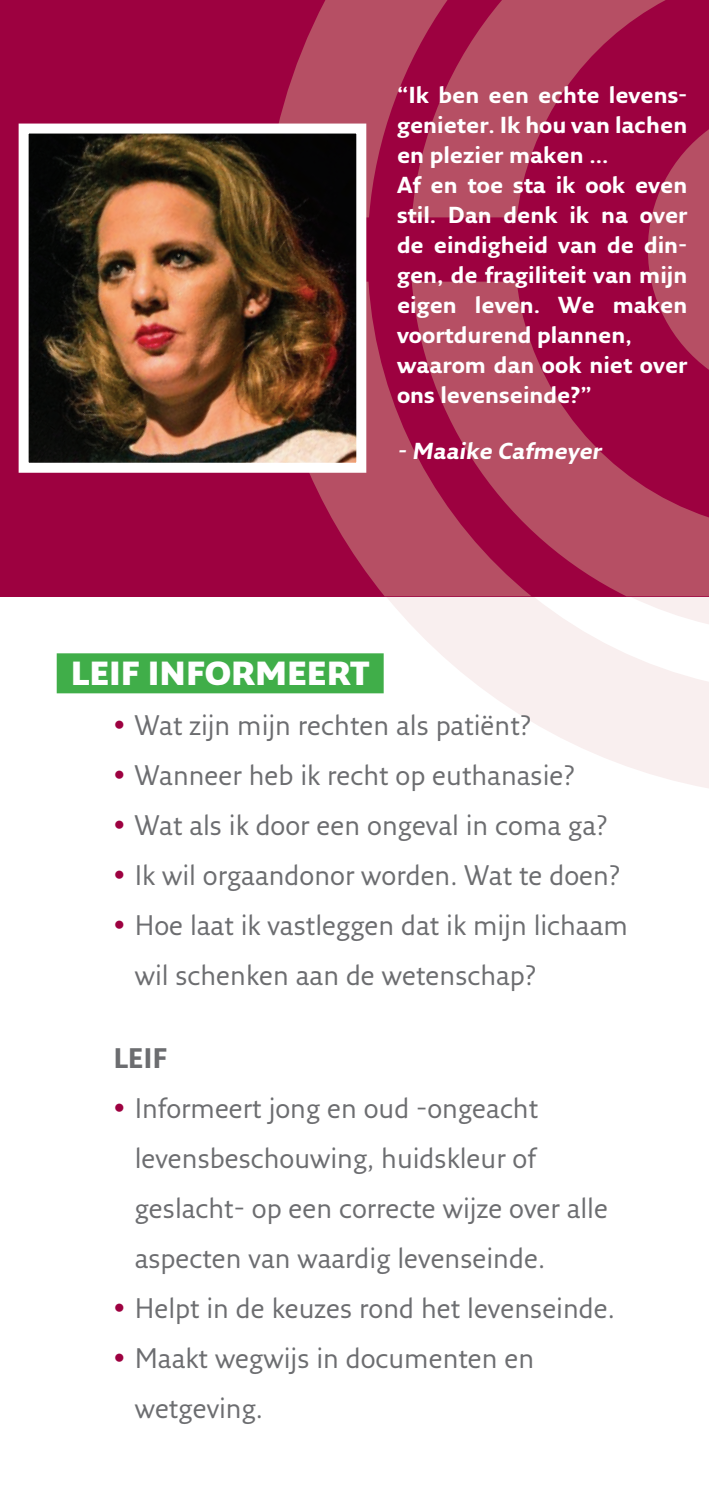
<style>
.page{position:relative;width:709px;height:1489px;background:#fff}
.page>*{position:absolute;margin:0;border:0;box-sizing:border-box;transform-origin:0 0}
.t1{font:900 32.5px "Fresco Sans";color:#fff}
.t2{font:27.5px/50px "Fresco Sans";color:#6c6d70}
.t3{font:700 27.5px "Fresco Sans";color:#6c6d70}
.t4{font:700 22.5px/30px "Fresco Sans";color:#fff}
</style>
<div class="page">
<svg style="left:386px;top:596px;width:323px;height:192px;fill:#f9efef"></svg>
<svg style="left:629px;top:596px;width:80px;height:28px"></svg>
<div style="left:57px;top:653px;width:327px;height:40px;background:#40ae49"></div>
<div style="left:0;top:0;width:709px;height:596px;background:#9d0140"></div>
<svg style="left:264px;top:282px;width:148px;height:314px"></svg>
<svg style="left:279px;top:0;width:133px;height:217px"></svg>
<svg style="left:412px;top:0;width:253px;height:217px;fill:#b64f64"></svg>
<svg style="left:412px;top:282px;width:297px;height:314px;fill:#b64f64"></svg>
<svg style="left:648px;top:129px;width:61px;height:241px"></svg>
<img style="left:30px;top:134px;width:325px;height:327px">
<div style="left:19px;top:123px;width:347px;height:349px;border:10px solid #fff"></div>
<p class="t4" style="left:397px;top:80px;width:292px">“Ik ben een echte levens&shy;genieter. Ik hou van lachen en plezier maken …<br>Af en toe sta ik ook even stil. Dan denk ik na over de eindigheid van de din&shy;gen, de fragiliteit van mijn eigen leven. We maken voortdurend plannen, waarom dan ook niet over ons levenseinde?”</p>
<p class="t4" style="left:397px;top:435px;width:209px">- Maaike Cafmeyer</p>
<p class="t1" style="left:71px;top:653px;width:300px">LEIF INFORMEERT</p>
<p class="t2" style="left:113px;top:699px;width:419px"><sup>•</sup> Wat zijn mijn rechten als patiënt?</p>
<p class="t2" style="left:113px;top:749px;width:463px"><sup>•</sup> Wanneer heb ik recht op euthanasie?</p>
<p class="t2" style="left:113px;top:799px;width:495px"><sup>•</sup> Wat als ik door een ongeval in coma ga?</p>
<p class="t2" style="left:113px;top:849px;width:508px"><sup>•</sup> Ik wil orgaandonor worden. Wat te doen?</p>
<p class="t2" style="left:135px;top:899px;width:494px;text-indent:-21px"><sup>•</sup> Hoe laat ik vastleggen dat ik mijn lichaam wil schenken aan de wetenschap?</p>
<p class="t3" style="left:113px;top:1041px;width:56px">LEIF</p>
<p class="t2" style="left:135px;top:1082px;width:475px;text-indent:-21px"><sup>•</sup> Informeert jong en oud -ongeacht levensbeschouwing, huidskleur of geslacht- op een correcte wijze over alle aspecten van waardig levenseinde.</p>
<p class="t2" style="left:113px;top:1282px;width:503px"><sup>•</sup> Helpt in de keuzes rond het levenseinde.</p>
<p class="t2" style="left:135px;top:1332px;width:401px;text-indent:-21px"><sup>•</sup> Maakt wegwijs in documenten en wetgeving.</p>
</div>
